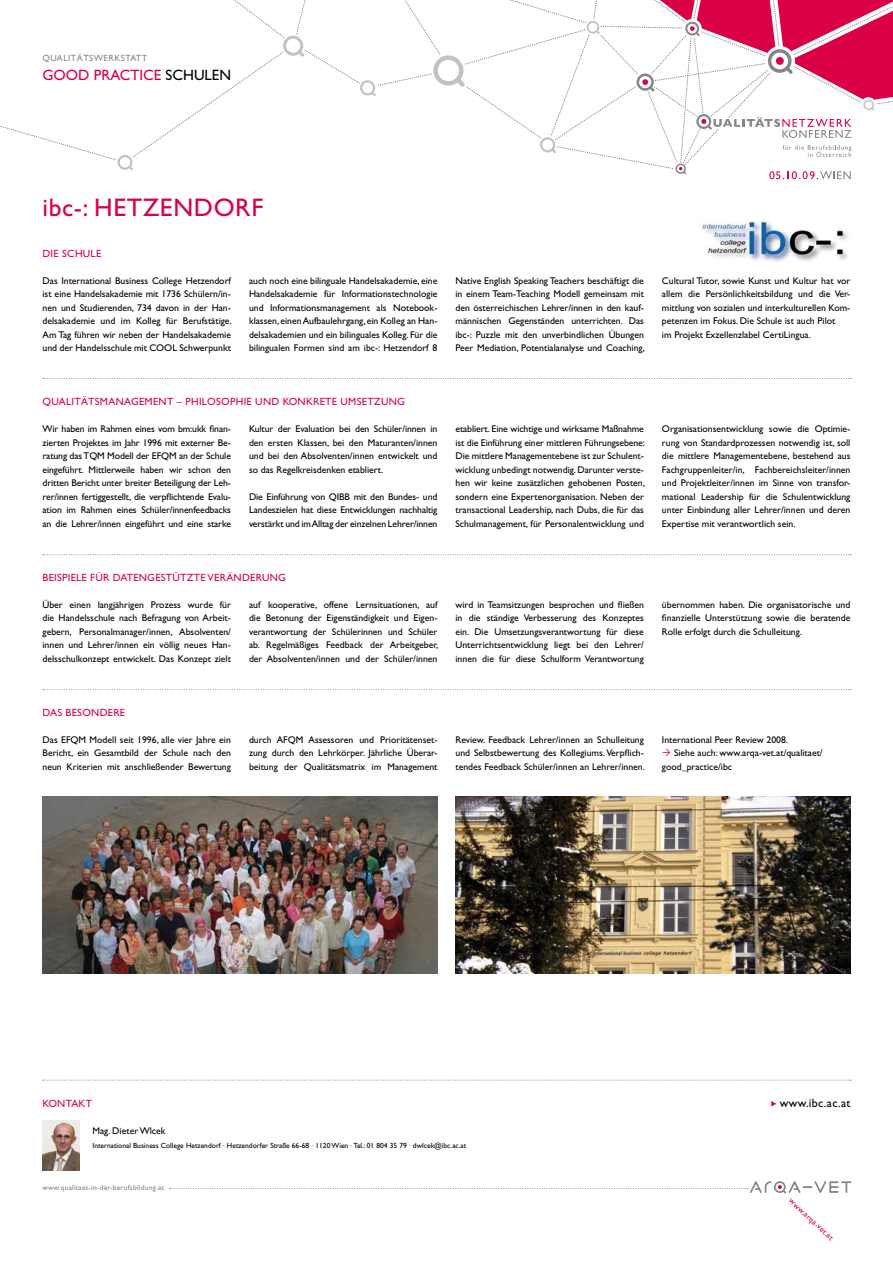
<style>
.page{position:relative;width:893px;height:1263px;background:#fff}
.page>*{position:absolute;margin:0;border:0;box-sizing:border-box;transform-origin:0 0}
.t1{font:25.5px "Gill Sans";color:#da0046}
.t2{font:15px "Gill Sans";color:#da0046}
.t3{font:12px "Gill Sans";color:#000}
.t4{font:10.5px "Gill Sans";letter-spacing:.025em;color:#da0046}
.t5{font:9.75px/13.5px "Gill Sans";color:#000;text-align:justify}
.t6{font:9px "Gill Sans";letter-spacing:.05em;color:#858587}
.t7{font:8.25px "Gill Sans";color:#da0046}
.t8{font:7.5px "Gill Sans";color:#000}
.t9{font:7.5px "Gill Sans";color:#858587}
.s1{color:#000}
.s2{color:#da0046}
</style>
<div class="page">
<svg style="left:170px;top:1181px;width:681px;height:12px"></svg>
<svg style="left:675px;top:163px;width:11px;height:11px"></svg>
<svg style="left:783px;top:145px;width:68px;height:12px"></svg>
<svg style="left:769px;top:171px;width:82px;height:8px"></svg>
<svg style="left:587px;top:0;width:306px;height:138px"></svg>
<svg style="left:0;top:0;width:585px;height:160px"></svg>
<svg style="left:43px;top:378px;width:808px;height:1px"></svg>
<svg style="left:43px;top:554px;width:808px;height:1px"></svg>
<svg style="left:43px;top:689px;width:808px;height:1px"></svg>
<svg style="left:43px;top:1080px;width:808px;height:1px"></svg>
<img style="left:702px;top:221px;width:146px;height:41px">
<img style="left:43px;top:797px;width:394px;height:177px">
<img style="left:455px;top:797px;width:395px;height:177px">
<img style="left:43px;top:1121px;width:37px;height:49px">
<p class="t6" style="left:43px;top:53px;width:106px">qualitätswerkstatt</p>
<h2 class="t2" style="left:43px;top:67px;width:190px">Good Practice <span class="s1">Schulen</span></h2>
<h1 class="t1" style="left:43px;top:193px;width:70px">ibc-: HETZENDORF</h1>
<p class="t4" style="left:43px;top:247px;width:60px">Die Schule</p>
<p class="t5" style="left:43px;top:274px;width:191px">Das International Business College Hetzendorf ist eine Handelsakademie mit 1736 Schülern/in&shy;nen und Studierenden, 734 davon in der Han&shy;delsakademie und im Kolleg für Berufstätige.<br>Am Tag führen wir neben der Handelsakademie und der Handelsschule mit COOL</p>
<p class="t5" style="left:249px;top:274px;width:190px">auch noch eine bilinguale Handelsakademie, eine Handelsakademie für Informationstechnologie und Informationsmanagement als Notebook&shy;klassen, einen Aufbaulehrgang, ein Kolleg an Han&shy;delsakademien und ein bilinguales Kolleg. Für die bilingualen Formen sind am ibc-: Hetzendorf 8</p>
<p class="t5" style="left:455px;top:274px;width:191px">Native English Speaking Teachers beschäftigt die in einem Team-Teaching Modell gemeinsam mit den österreichischen Lehrer/innen in den kauf&shy;männischen Gegenständen unterrichten. Das ibc-: Puzzle mit den unverbindlichen Übungen Peer Mediation, Potentialanalyse und Coaching,</p>
<p class="t5" style="left:662px;top:274px;width:190px;text-align:left">Cultural Tutor, sowie Kunst und Kultur hat vor allem die Persönlichkeitsbildung und die Ver&shy;mittlung von sozialen und interkulturellen Kom&shy;petenzen im Fokus. Die Schule ist auch Pilot<br>im Projekt Exzellenzlabel CertiLingua.</p>
<p class="t5" style="left:179px;top:341px;width:53px">Schwerpunkt</p>
<p class="t4" style="left:43px;top:395px;width:361px">Qualitätsmanag ement – Philosophie und konkrete Umsetzung</p>
<p class="t5" style="left:43px;top:422px;width:190px">Wir haben im Rahmen eines vom bm:ukk finan&shy;zierten Projektes im Jahr 1996 mit externer Be&shy;ratung das TQM</p>
<p class="t5" style="left:249px;top:422px;width:190px">Kultur der Evaluation bei den Schüler/innen in den ersten Klassen, bei den Maturanten/innen und bei den Absolventen/innen entwickelt und so das Regelkreisdenken etabliert.</p>
<p class="t5" style="left:249px;top:490px;width:190px">Die Einführung von QI BB mit den Bundes- und Landeszielen hat diese Entwicklungen nachhaltig verstärkt und im Alltag der einzelnen Lehrer/innen</p>
<p class="t5" style="left:43px;top:449px;width:190px;text-indent:137px">an der Schule eingeführt. Mittlerweile haben wir schon den dritten Bericht unter breiter Beteiligung der Leh&shy;rer/innen fertiggestellt, die verpflichtende Evalu&shy;ation im Rahmen eines Schüler/innenfeedbacks an die Lehrer/innen eingeführt und eine starke</p>
<p class="t5" style="left:107px;top:449px;width:52px">Modell der EFQM</p>
<p class="t5" style="left:455px;top:422px;width:191px">etabliert. Eine wichtige und wirksame Maßnahme ist die Einführung einer mittleren Führungsebene:<br>Die mittlere Managementebene ist zur Schulent&shy;wicklung unbedingt notwendig. Darunter verste&shy;hen wir keine zusätzlichen gehobenen Posten, sondern eine Expertenorganisation. Neben der transactional Leadership, nach Dubs, die für das Schulmanagement, für Personal-entwicklung und</p>
<p class="t5" style="left:662px;top:422px;width:190px">Organisationsentwicklung sowie die Optimie&shy;rung von Standardprozessen notwendig ist, soll die mittlere Management-ebene, bestehend aus Fachgruppenleiter/in, Fachbereichsleiter/innen und Projektleiter/innen im Sinne von transfor&shy;mational Leadership für die Schulentwicklung unter Einbindung aller Lehrer/innen und deren Expertise mit verantwortlich sein.</p>
<p class="t4" style="left:43px;top:571px;width:242px">Beispiele für dateng estützte Veränderung</p>
<p class="t5" style="left:43px;top:598px;width:190px">Über einen langjährigen Prozess wurde für die Handelsschule nach Befragung von Arbeit&shy;gebern, Personalmanager/innen, Absolventen/ innen und Lehrer/innen ein völlig neues Han&shy;delsschulkonzept entwickelt. Das Konzept zielt</p>
<p class="t5" style="left:249px;top:598px;width:191px">auf kooperative, offene Lernsituationen, auf die Betonung der Eigenständigkeit und Eigen&shy;verantwortung der Schülerinnen und Schüler ab. Regelmäßiges Feedback der Arbeitgeber, der Absolventen/innen und der Schüler/innen</p>
<p class="t5" style="left:455px;top:598px;width:190px">wird in Teamsitzungen besprochen und fließen in die ständige Verbesserung des Konzeptes ein. Die Umsetzungsverantwortung für diese Unterrichts-entwicklung liegt bei den Lehrer/ innen die für diese Schulform Verantwortung</p>
<p class="t5" style="left:662px;top:598px;width:190px">übernommen haben. Die organisatorische und finanzielle Unterstützung sowie die beratende Rolle erfolgt durch die Schulleitung.</p>
<p class="t4" style="left:43px;top:706px;width:84px">Das Besondere</p>
<p class="t5" style="left:43px;top:733px;width:26px">Das EFQM</p>
<p class="t5" style="left:43px;top:733px;width:190px;text-indent:47px">Modell seit 1996, alle vier Jahre ein Bericht, ein Gesamtbild der Schule nach den neun Kriterien mit anschließender Bewertung</p>
<p class="t5" style="left:249px;top:733px;width:36px">durch AFQM</p>
<p class="t5" style="left:249px;top:733px;width:190px;text-indent:59px">Assessoren und Prioritätenset&shy;zung durch den Lehrkörper. Jährliche Überar&shy;beitung der Qualitätsmatrix im Management</p>
<p class="t5" style="left:455px;top:733px;width:191px">Review. Feedback Lehrer/innen an Schulleitung und Selbstbewertung des Kollegiums. Verpflich&shy;tendes Feedback Schüler/innen an Lehrer/innen.</p>
<p class="t5" style="left:662px;top:733px;width:128px">International Peer Review 2008.</p>
<p class="t5" style="left:674px;top:746px;width:150px">Siehe auch: www.arqa-vet.at/qualitaet/</p>
<p class="t5" style="left:662px;top:760px;width:72px">good_practice/ibc</p>
<p class="t4" style="left:43px;top:1097px;width:51px">Kontakt</p>
<p class="t5" style="left:92px;top:1124px;width:75px">Mag. Dieter Wlcek</p>
<p class="t8" style="left:92px;top:1141px;width:375px">International Business College Hetzendorf <span class="s2">·</span> Hetzendorfer Straße 66-68 <span class="s2">·</span> 1120 Wien <span class="s2">·</span> Tel.: 01 804 35 79 <span class="s2">·</span> dwlcek@ibc.ac.at</p>
<p class="t9" style="left:43px;top:1183px;width:123px">www.qualitaet-in-der-berufsbildung.at</p>
<p class="t3" style="left:780px;top:1096px;width:72px">www.ibc.ac.at</p>
<p class="t7" style="left:793px;top:1196px;width:61px;rotate:43deg">www. arqa- v e t. at</p>
</div>
